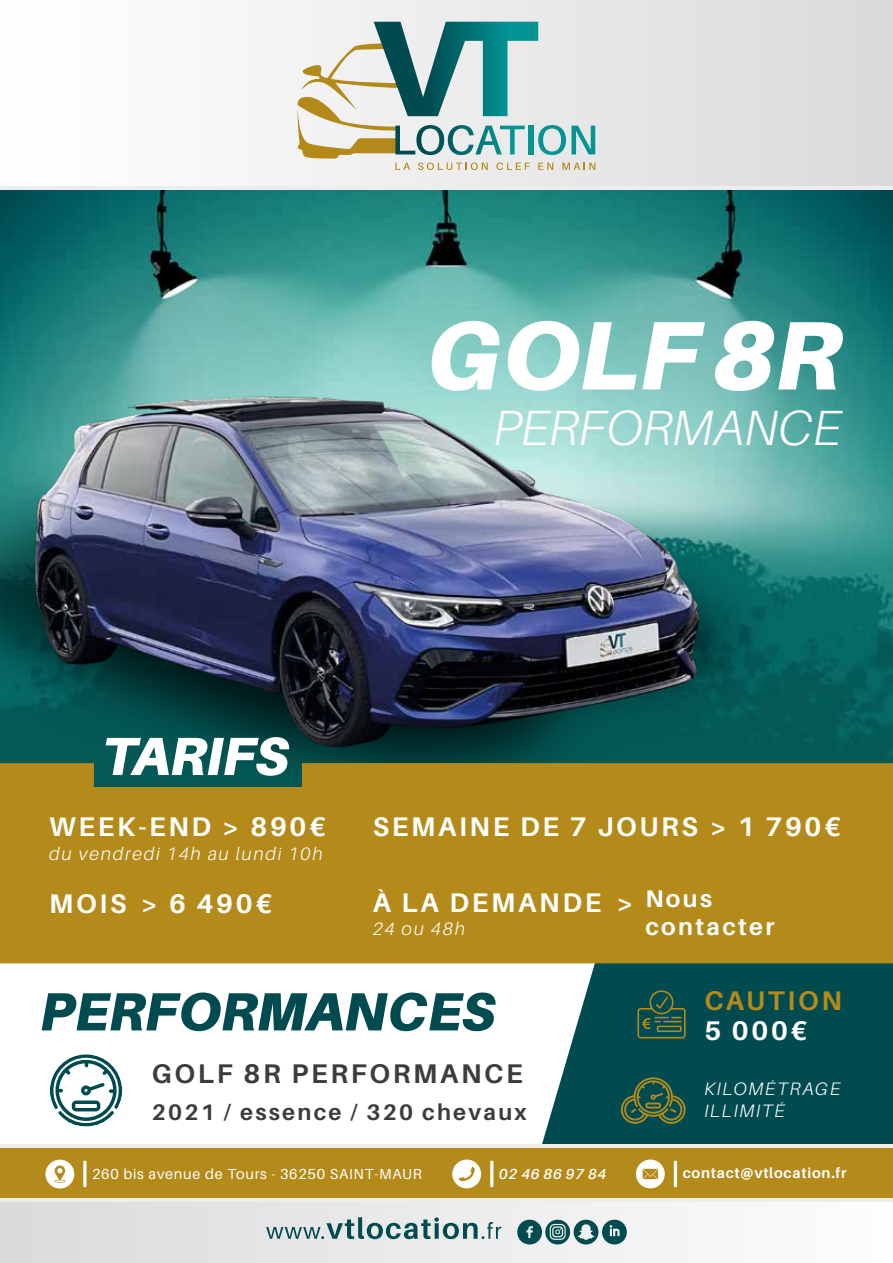
<style>
.page{position:relative;width:893px;height:1263px;background:#fff}
.page>*{position:absolute;margin:0;border:0;box-sizing:border-box;transform-origin:0 0}
.t1{font:italic 900 97.5px "Aileron";color:#fff}
.t2{font:italic 900 53.85px "Aileron";color:#004b50}
.t3{font:italic 900 53.85px "Aileron";color:#fff}
.t4{font:italic 300 49.5px "Aileron";color:#fff}
.t5{font:700 27px "Aileron";letter-spacing:.1em;color:#fff}
.t6{font:700 27px "Aileron";letter-spacing:.1em;color:#3c3c3b}
.t7{font:700 27px "Aileron";letter-spacing:.1em;color:#b48a1a}
.t8{font:700 24px "Aileron";letter-spacing:.1em;color:#fff}
.t9{font:700 22.5px "Aileron";letter-spacing:.1em;color:#3c3c3b}
.t10{font:italic 300 18px/21.6px "Aileron";letter-spacing:.1em;color:#fff}
.t11{font:14.55px "Aileron";letter-spacing:.05em;color:#fff}
.t12{font:700 14.55px "Aileron";letter-spacing:.05em;color:#fff}
.t13{font:italic 600 14.55px "Aileron";letter-spacing:.05em;color:#fff}
</style>
<div class="page">
<svg style="left:542px;top:963px;width:351px;height:181px;background:#15595e"></svg>
<img style="left:0;top:189px;width:893px;height:574px">
<div style="left:0;top:0;width:893px;height:188px;background:linear-gradient(to right,#fff,#dadada)"></div>
<hr style="left:0;top:186px;width:893px;height:3px;background:#ededed">
<svg style="left:296px;top:22px;width:299px;height:148px"></svg>
<div style="left:0;top:1201px;width:893px;height:62px;background:linear-gradient(to right,#dadada,#fdfdfd)"></div>
<div style="left:0;top:1148px;width:893px;height:52px;background:#b48a1a"></div>
<hr style="left:0;top:1144px;width:893px;height:4px;background:#ededed">
<hr style="left:490px;top:1160px;width:3px;height:27px;background:#fff;border-radius:2px">
<div style="left:452px;top:1159px;width:29px;height:29px;background:#fff;border-radius:50%"></div>
<svg style="left:459px;top:1167px;width:16px;height:14px"></svg>
<svg style="left:83px;top:1160px;width:4px;height:27px"></svg>
<div style="left:45px;top:1160px;width:29px;height:28px;background:#fff;border-radius:50%"></div>
<svg style="left:54px;top:1165px;width:12px;height:18px"></svg>
<hr style="left:674px;top:1160px;width:3px;height:27px;background:#fff;border-radius:2px">
<svg style="left:636px;top:1159px;width:29px;height:29px"></svg>
<svg style="left:643px;top:1169px;width:15px;height:10px"></svg>
<img style="left:0;top:463px;width:786px;height:300px">
<img style="left:3px;top:487px;width:738px;height:276px">
<img style="left:28px;top:387px;width:679px;height:367px">
<svg style="left:266px;top:1217px;width:235px;height:22px;background:#a5bbbc"></svg>
<svg style="left:517px;top:1220px;width:110px;height:24px"></svg>
<div style="left:0;top:763px;width:893px;height:200px;background:#b48a1a"></div>
<svg style="left:637px;top:989px;width:49px;height:49px;background:#275843"></svg>
<svg style="left:50px;top:1054px;width:72px;height:72px"></svg>
<hr style="left:0;top:1198px;width:893px;height:3px;background:#ededed">
<svg style="left:621px;top:1077px;width:65px;height:47px;background:#345d3f"></svg>
<h1 class="t1" style="left:426px;top:299px;width:417px">GOLF 8R</h1>
<h3 class="t4" style="left:493px;top:401px;width:349px">PERFORMANCE</h3>
<h2 class="t3" style="left:102px;top:725px;width:189px">TARIFS</h2>
<p class="t5" style="left:49px;top:811px;width:278px">WEEK-END &gt; 890€</p>
<p class="t10" style="left:49px;top:843px;width:275px">du vendredi 14h au lundi 10h</p>
<p class="t5" style="left:49px;top:889px;width:224px">MOIS &gt; 6 490€</p>
<p class="t5" style="left:373px;top:811px;width:470px">SEMAINE DE 7 JOURS &gt; 1 790€</p>
<p class="t5" style="left:373px;top:887px;width:341px">À LA DEMANDE &gt; <sup>Nous</sup></p>
<p class="t8" style="left:645px;top:914px;width:131px">contacter</p>
<p class="t10" style="left:373px;top:918px;width:94px">24 ou 48h</p>
<h2 class="t2" style="left:40px;top:980px;width:457px">PERFORMANCES</h2>
<p class="t6" style="left:152px;top:1058px;width:372px">GOLF 8R PERFORMANCE</p>
<p class="t9" style="left:152px;top:1099px;width:376px">2021 / essence / 320 chevaux</p>
<p class="t7" style="left:704px;top:985px;width:139px">CAUTION</p>
<p class="t5" style="left:704px;top:1015px;width:105px">5 000€</p>
<p class="t10" style="left:704px;top:1078px;width:138px">KILOMÉTRAGE<br>ILLIMITÉ</p>
<p class="t11" style="left:92px;top:1166px;width:331px">260 bis avenue de Tours - 36250 SAINT-MAUR</p>
<p class="t13" style="left:499px;top:1166px;width:109px">02 46 86 97 84</p>
<p class="t12" style="left:683px;top:1165px;width:166px">contact@vtlocation.fr</p>
</div>
